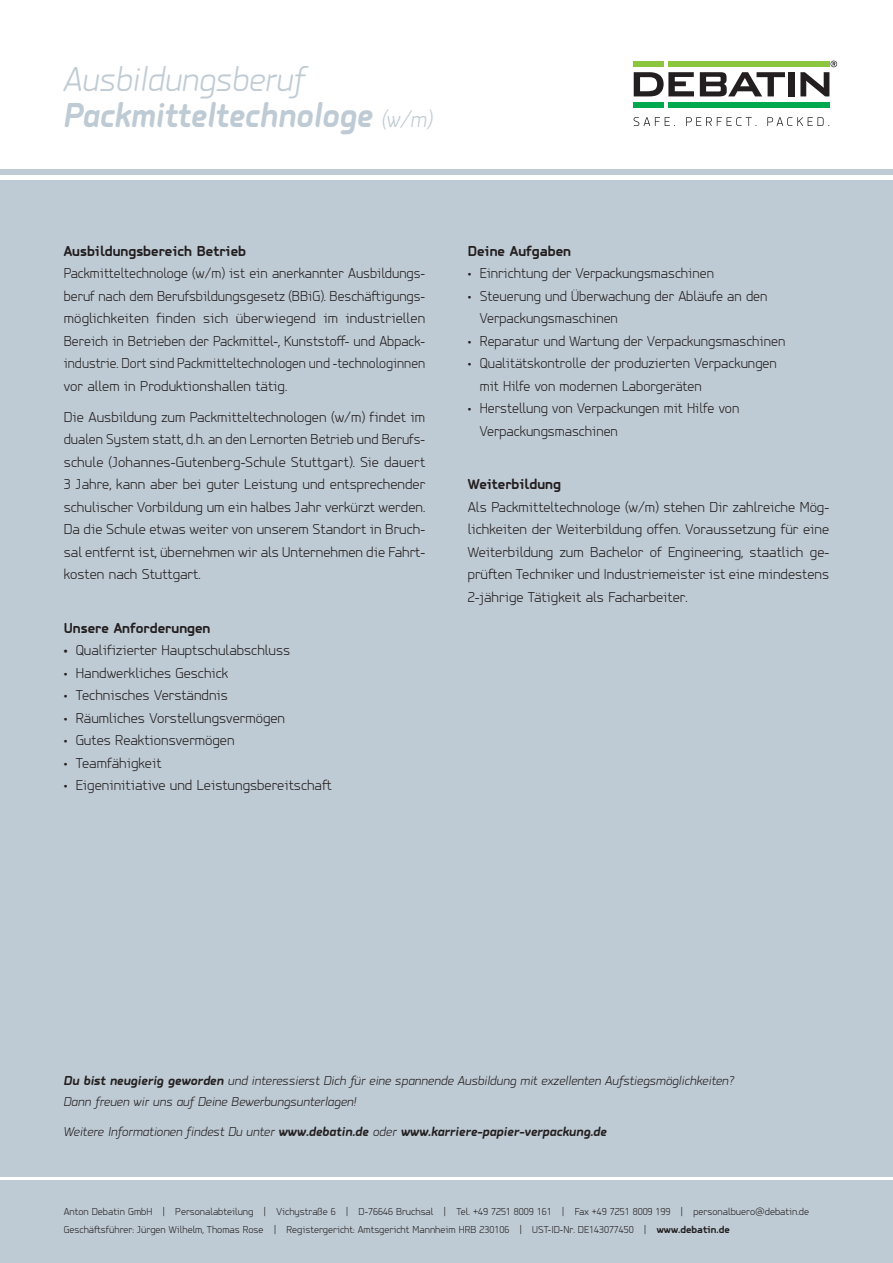
<style>
.page{position:relative;width:893px;height:1263px;background:#fff}
.page>*{position:absolute;margin:0;border:0;box-sizing:border-box;transform-origin:0 0}
.t1{font:italic 700 36px/36px "PF Isotext Pro";color:#bfcbd4;scale:.96 1}
.t2{font:300 15px/22.5px "PF Isotext Pro";color:#231f20;text-align:justify}
.t3{font:700 15px "PF Isotext Pro";color:#231f20}
.t4{font:italic 300 13.5px/21px "PF Isotext Pro";color:#231f20}
.t5{font:italic 700 13.5px "PF Isotext Pro";color:#231f20}
.t6{font:300 10.5px/18px "PF Isotext Pro";color:#231f20}
.s1{font-weight:300}
.s2{font-weight:300;font-size:24px}
.s3{font-weight:400}
.s4{font-weight:700}
</style>
<div class="page">
<div style="left:0;top:169px;width:893px;height:6px;background:#bfcbd4"></div>
<div style="left:0;top:180px;width:893px;height:1083px;background:#bfcbd4"></div>
<hr style="left:0;top:1177px;width:893px;height:3px;background:#fff">
<svg style="left:634px;top:72px;width:60px;height:24px"></svg>
<svg style="left:700px;top:72px;width:85px;height:24px"></svg>
<div style="left:788px;top:72px;width:7px;height:24px;background:#231f20"></div>
<div style="left:634px;top:102px;width:30px;height:6px;background:#00a94e"></div>
<div style="left:634px;top:61px;width:30px;height:6px;background:#8bc63e"></div>
<div style="left:668px;top:102px;width:161px;height:6px;background:#00a94e"></div>
<div style="left:668px;top:61px;width:161px;height:6px;background:#8bc63e"></div>
<svg style="left:800px;top:61px;width:37px;height:35px"></svg>
<svg style="left:634px;top:117px;width:41px;height:9px"></svg>
<svg style="left:686px;top:117px;width:70px;height:9px"></svg>
<svg style="left:767px;top:117px;width:62px;height:9px"></svg>
<h1 class="t1" style="left:64px;top:61px;width:385px"><span class="s1">Ausbildungsberuf<br></span>Packmitteltechnologe <span class="s2">(w/m)</span></h1>
<p class="t3" style="left:64px;top:242px;width:184px">Ausbildungsbereich Betrieb</p>
<p class="t2" style="left:64px;top:262px;width:363px">Packmitteltechnologe (w/m) ist ein anerkannter Ausbildungs&shy;beruf nach dem Berufsbildungsgesetz (BBiG). Beschäftigungs&shy;möglichkeiten finden sich überwiegend im industriellen Bereich in Betrieben der Packmittel-, Kunststoff- und Abpack&shy;industrie. Dort sind Packmitteltechnologen und -technologinnen vor allem in Produktionshallen tätig.</p>
<p class="t2" style="left:64px;top:405px;width:363px">Die Ausbildung zum Packmitteltechnologen (w/m) findet im dualen System statt, d.h. an den Lernorten Betrieb und Berufs&shy;schule (Johannes-Gutenberg-Schule Stuttgart). Sie dauert 3 Jahre, kann aber bei guter Leistung und entsprechender schulischer Vorbildung um ein halbes Jahr verkürzt werden.<br>Da die Schule etwas weiter von unserem Standort in Bruch&shy;sal entfernt ist, übernehmen wir als Unternehmen die Fahrt&shy;kosten nach Stuttgart.</p>
<p class="t3" style="left:64px;top:619px;width:148px">Unsere Anforderungen</p>
<p class="t2" style="left:64px;top:639px;width:228px"><span class="s3">•</span> Qualifizierter Hauptschulabschluss</p>
<p class="t2" style="left:64px;top:661px;width:166px">• Handwerkliches Geschick</p>
<p class="t2" style="left:64px;top:684px;width:166px">• Technisches Verständnis</p>
<p class="t2" style="left:64px;top:706px;width:223px">• Räumliches Vorstellungsvermögen</p>
<p class="t2" style="left:64px;top:729px;width:172px">• Gutes Reaktionsvermögen</p>
<p class="t2" style="left:64px;top:751px;width:99px">• Teamfähigkeit</p>
<p class="t2" style="left:64px;top:774px;width:269px">• Eigeninitiative und Leistungsbereitschaft</p>
<p class="t3" style="left:468px;top:242px;width:105px">Deine Aufgaben</p>
<p class="t2" style="left:468px;top:262px;width:248px">• Einrichtung der Verpackungsmaschinen</p>
<p class="t2" style="left:480px;top:284px;width:289px;text-indent:-12px">• Steuerung und Überwachung der Abläufe an den<br>Verpackungsmaschinen</p>
<p class="t2" style="left:468px;top:329px;width:319px">• Reparatur und Wartung der Verpackungsmaschinen</p>
<p class="t2" style="left:480px;top:352px;width:299px;text-indent:-12px">• Qualitätskontrolle der produzierten Verpackungen mit Hilfe von modernen Laborgeräten</p>
<p class="t2" style="left:480px;top:397px;width:261px;text-indent:-12px">• Herstellung von Verpackungen mit Hilfe von<br>Verpackungsmaschinen</p>
<p class="t3" style="left:468px;top:476px;width:95px">Weiterbildung</p>
<p class="t2" style="left:468px;top:495px;width:363px">Als Packmitteltechnologe (w/m) stehen Dir zahlreiche Mög&shy;lichkeiten der Weiterbildung offen. Voraussetzung für eine Weiterbildung zum Bachelor of Engineering, staatlich ge&shy;prüften Techniker und Industriemeister ist eine mindestens 2-jährige Tätigkeit als Facharbeiter.</p>
<p class="t4" style="left:64px;top:1070px;width:672px"><span class="s4">Du bist neugierig geworden</span> und interessierst Dich für eine spannende Ausbildung mit exzellenten Aufstiegsmöglichkeiten?<br>Dann freuen wir uns auf Deine Bewerbungsunterlagen!</p>
<p class="t5" style="left:64px;top:1123px;width:545px"><span class="s1">Weitere Informationen findest Du unter</span> www.debatin.de <span class="s1">oder</span> www.karriere-papier-verpackung.de</p>
<p class="t6" style="left:64px;top:1202px;width:747px">Anton Debatin GmbH | Personalabteilung | Vichystraße 6 | D-76646 Bruchsal | Tel. +49 7251 8009 161 | Fax +49 7251 8009 199 | personalbuero@debatin.de<br>Geschäftsführer: Jürgen Wilhelm, Thomas Rose | Registergericht: Amtsgericht Mannheim HRB 230106 | UST-ID-Nr. DE143077450 | <span class="s4">www.debatin.de</span></p>
</div>
